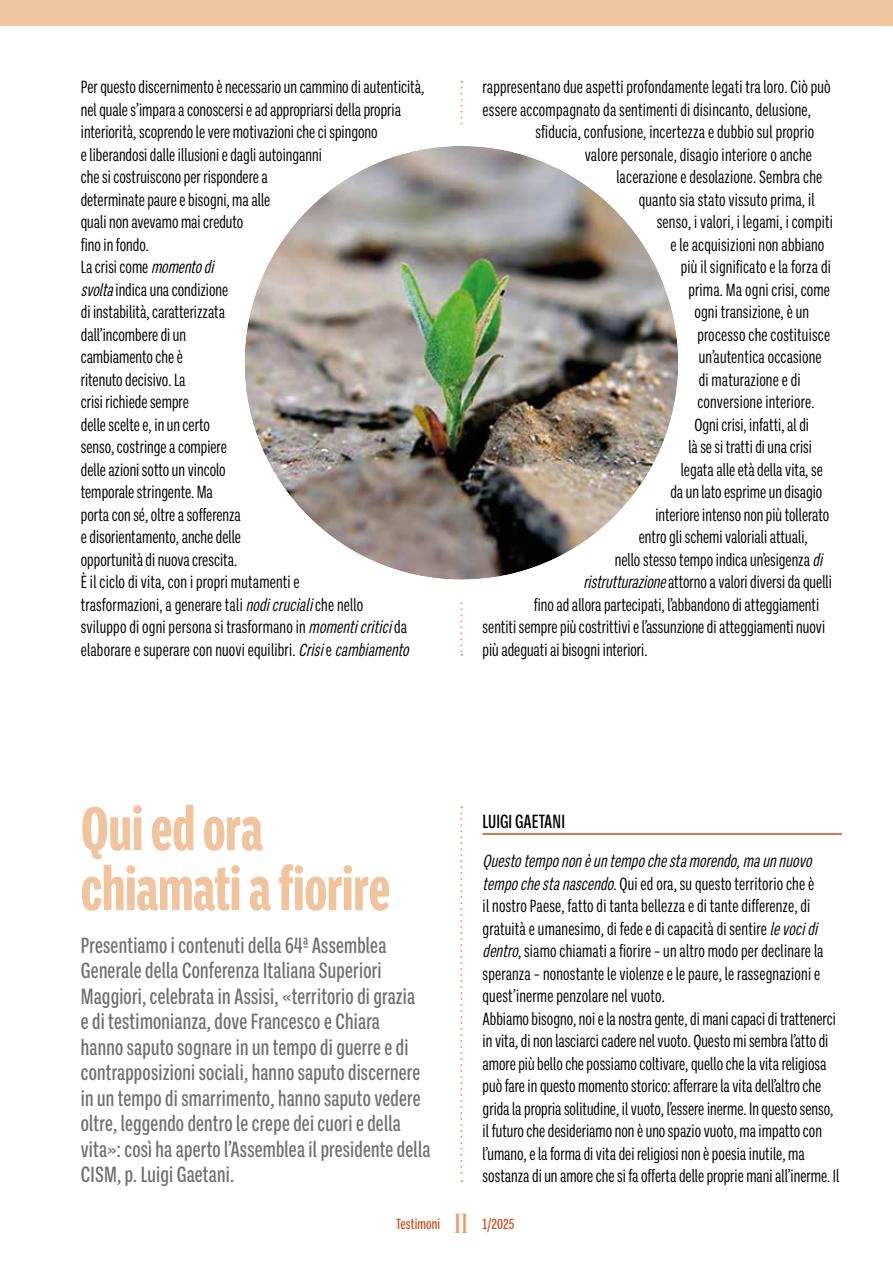
<style>
.page{position:relative;width:893px;height:1263px;background:#fff}
.page>*{position:absolute;margin:0;border:0;box-sizing:border-box;transform-origin:0 0}
.t1{font:800 condensed 63px/60px "Ballinger X";letter-spacing:-.005em;color:#f0c49f;scale:.95 1}
.t2{font:500 condensed 22.5px/25.5px "Ballinger X";letter-spacing:.01em;color:#706f6f}
.t3{font:500 condensed 19.5px "Ballinger X";color:#000}
.t4{font:condensed 18px/22.5px "Ballinger X";color:#000}
.t5{font:500 condensed 15px "Ballinger X";letter-spacing:.005em;color:#c9491b}
.s1{font-style:italic}
.s2{font-family:"Desire Pro";font-weight:400;font-stretch:normal;font-size:28.5px;color:#ec9a66}
</style>
<div class="page">
<div style="left:0;top:0;width:893px;height:26px;background:#f0c49f"></div>
<svg style="left:460px;top:81px;width:2px;height:575px"></svg>
<hr style="left:483px;top:833px;width:359px;height:2px;background:#c9491b">
<img style="left:244px;top:146px;width:434px;height:434px;border-radius:217px">
<div style="left:223px;top:125px;width:476px;height:476px;border:21px solid #fff;border-radius:50%"></div>
<svg style="left:460px;top:806px;width:2px;height:376px"></svg>
<p class="t4" style="left:81px;top:76px;width:345px">Per questo discernimento è necessario un cammino di autenticità, nel quale s’impara a conoscersi e ad appropriarsi della propria interiorità, scoprendo le vere motivazioni che ci spingono<br>e liberandosi dalle illusioni e dagli autoinganni<br>che si costruiscono per rispondere a<br>determinate paure e bisogni, ma alle<br>quali non avevamo mai creduto<br>fino in fondo.<br>La crisi come <span class="s1">momentodi<br>svolta</span>indica una condizione<br>di instabilità, caratterizzata<br>dall’incombere di un<br>cambiamento che è<br>ritenuto decisivo. La<br>crisi richiede sempre<br>delle scelte e, in un certo<br>senso, costringe a compiere<br>delle azioni sotto un vincolo<br>temporale stringente. Ma<br>porta con sé, oltre a sofferenza<br>e disorientamento, anche delle<br>opportunità di nuova crescita.<br>È il ciclo di vita, con i propri mutamenti e<br>trasformazioni, a generare tali <span class="s1">nodicruciali</span>che nello<br>sviluppo di ogni persona si trasformano in <span class="s1">momenticritici</span>da elaborare e superare con nuovi equilibri. <span class="s1">Crisi</span>e <span class="s1">cambiamento</span></p>
<p class="t4" style="left:483px;top:76px;width:349px">rappresentano due aspetti profondamente legati tra loro. Ciò può essere accompagnato da sentimenti di disincanto, delusione,</p>
<p class="t4" style="left:535px;top:121px;width:280px">sfiducia, confusione, incertezza e dubbio sul proprio</p>
<p class="t4" style="left:585px;top:143px;width:229px">valore personale, disagio interiore o anche</p>
<p class="t4" style="left:616px;top:166px;width:207px">lacerazione e desolazione. Sembra che</p>
<p class="t4" style="left:639px;top:188px;width:177px">quanto sia stato vissuto prima, il</p>
<p class="t4" style="left:657px;top:211px;width:178px">senso, i valori, i legami, i compiti</p>
<p class="t4" style="left:670px;top:233px;width:156px">e le acquisizioni non abbiano</p>
<p class="t4" style="left:681px;top:256px;width:152px">più il significato e la forza di</p>
<p class="t4" style="left:688px;top:278px;width:143px">prima. Ma ogni crisi, come</p>
<p class="t4" style="left:694px;top:301px;width:116px">ogni transizione, è un</p>
<p class="t4" style="left:697px;top:323px;width:134px">processo che costituisce</p>
<p class="t4" style="left:699px;top:346px;width:124px">un’autentica occasione</p>
<p class="t4" style="left:699px;top:368px;width:103px">di maturazione e di</p>
<p class="t4" style="left:697px;top:391px;width:119px">conversione interiore.</p>
<p class="t4" style="left:694px;top:413px;width:116px">Ogni crisi, infatti, al di</p>
<p class="t4" style="left:688px;top:436px;width:125px">là se si tratti di una crisi</p>
<p class="t4" style="left:681px;top:458px;width:143px">legata alle età della vita, se</p>
<p class="t4" style="left:670px;top:481px;width:154px">da un lato esprime un disagio</p>
<p class="t4" style="left:655px;top:503px;width:175px">interiore intenso non più tollerato</p>
<p class="t4" style="left:639px;top:526px;width:170px">entro gli schemi valoriali attuali,</p>
<p class="t4" style="left:615px;top:548px;width:213px">nello stesso tempo indica un’esigenza <span class="s1">di</span></p>
<p class="t4" style="left:583px;top:571px;width:250px"><span class="s1">ristrutturazione</span>attorno a valori diversi da quelli</p>
<p class="t4" style="left:534px;top:593px;width:287px">fino ad allora partecipati, l’abbandono di atteggiamenti</p>
<p class="t4" style="left:483px;top:616px;width:344px">sentiti sempre più costrittivi e l’assunzione di atteggiamenti nuovi</p>
<p class="t4" style="left:483px;top:638px;width:166px">più adeguati ai bisogni interiori.</p>
<h1 class="t1" style="left:81px;top:799px;width:327px">Qui ed ora chiamati a fiorire</h1>
<p class="t2" style="left:81px;top:932px;width:351px">Presentiamo i contenuti della 64ª Assemblea Generale della Conferenza Italiana Superiori Maggiori, celebrata in Assisi, «territorio di grazia<br>e di testimonianza, dove Francesco e Chiara<br>hanno saputo sognare in un tempo di guerre e di contrapposizioni sociali, hanno saputo discernere in un tempo di smarrimento, hanno saputo vedere oltre, leggendo dentro le crepe dei cuori e della vita»: così ha aperto l’Assemblea il presidente della CISM, p. Luigi Gaetani.</p>
<p class="t3" style="left:483px;top:811px;width:84px">LUIGI GAETANI</p>
<p class="t4" style="left:483px;top:850px;width:358px"><span class="s1">Questotempononèuntempochestamorendo,maunnuovo tempochestanascendo</span>. Qui ed ora, su questo territorio che è<br>il nostro Paese, fatto di tanta bellezza e di tante differenze, di gratuità e umanesimo, di fede e di capacità di sentire <span class="s1">levocidi dentro</span>, siamo chiamati a fiorire – un altro modo per declinare la speranza – nonostante le violenze e le paure, le rassegnazioni e quest’inerme penzolare nel vuoto.<br>Abbiamo bisogno, noi e la nostra gente, di mani capaci di trattenerci in vita, di non lasciarci cadere nel vuoto. Questo mi sembra l’atto di amore più bello che possiamo coltivare, quello che la vita religiosa può fare in questo momento storico: afferrare la vita dell’altro che grida la propria solitudine, il vuoto, l’essere inerme. In questo senso, il futuro che desideriamo non è uno spazio vuoto, ma impatto con l’umano, e la forma di vita dei religiosi non è poesia inutile, ma sostanza di un amore che si fa offerta delle proprie mani all’inerme. Il</p>
<p class="t5" style="left:396px;top:1216px;width:120px">Testimoni <span class="s2">II</span> 1/2025</p>
</div>
